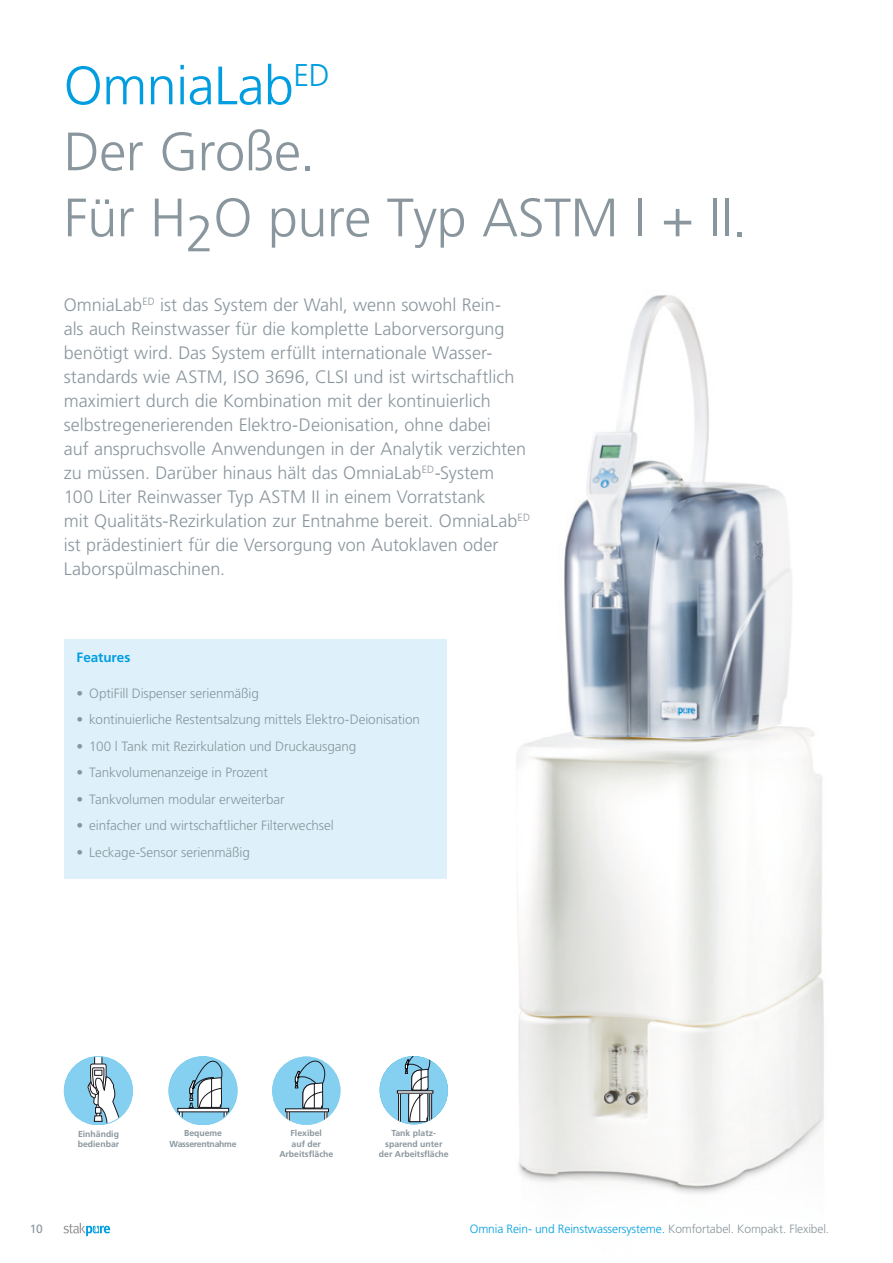
<style>
.page{position:relative;width:893px;height:1263px;background:#fff}
.page>*{position:absolute;margin:0;border:0;box-sizing:border-box;transform-origin:0 0}
.t1{font:300 54px/66px "Frutiger LT Pro";letter-spacing:-.01em;color:#8a969d}
.t2{font:300 18px/24px "Frutiger LT Pro";color:#8a969d}
.t3{font:300 13.5px "Frutiger LT Pro";letter-spacing:-.01em;color:#8a969d}
.t4{font:700 13.5px "Frutiger LT Pro";color:#009ee0}
.t5{font:300 12px "Frutiger LT Pro";letter-spacing:-.01em;color:#009ee0}
.t6{font:12px "Frutiger LT Pro";color:#8a969d}
.t7{font:700 8.7px/10.4px "Frutiger LT Pro";color:#8a969d;text-align:center}
.t8{font:700 8.7px/10.4px "Frutiger LT Pro";letter-spacing:-.03em;color:#8a969d;text-align:center}
.s1{color:#009ee0}
.s2{color:#8a969d}
</style>
<div class="page">
<svg style="left:63px;top:1223px;width:47px;height:13px"></svg>
<img style="left:517px;top:295px;width:307px;height:899px">
<div style="left:64px;top:639px;width:382px;height:239px;background:#def1fb"></div>
<div style="left:272px;top:1056px;width:68px;height:69px;background:#85d0f0;border-radius:33px"></div>
<svg style="left:287px;top:1056px;width:42px;height:69px"></svg>
<div style="left:285px;top:1108px;width:44px;height:4px;border:1px solid #1a171c"></div>
<div style="left:380px;top:1056px;width:68px;height:68px;background:#85d0f0;border-radius:34px"></div>
<svg style="left:405px;top:1056px;width:28px;height:66px"></svg>
<div style="left:398px;top:1092px;width:3px;height:30px;border:1px solid #1a171c"></div>
<div style="left:430px;top:1092px;width:2px;height:30px;border:1px solid #1a171c"></div>
<div style="left:397px;top:1090px;width:36px;height:3px;border:1px solid #1a171c"></div>
<div style="left:64px;top:1056px;width:69px;height:69px;background:#85d0f0;border-radius:34px"></div>
<svg style="left:87px;top:1056px;width:38px;height:69px"></svg>
<div style="left:64px;top:1056px;width:69px;height:69px;border:1px solid #85d0f0;border-radius:50%"></div>
<div style="left:169px;top:1056px;width:68px;height:69px;background:#85d0f0;border-radius:34px"></div>
<svg style="left:179px;top:1112px;width:3px;height:6px"></svg>
<svg style="left:188px;top:1056px;width:39px;height:69px"></svg>
<div style="left:178px;top:1108px;width:51px;height:4px;border:1px solid #1a171c"></div>
<div style="left:168px;top:1056px;width:69px;height:69px;border:1px solid #85d0f0;border-radius:50%"></div>
<h1 class="t1" style="left:64px;top:53px;width:685px"><span class="s1">OmniaLab</span><sup>ED<br></sup>Der Große.<br>Für H<sub>2</sub>O pure Typ ASTM I + II.</h1>
<p class="t2" style="left:64px;top:293px;width:468px">OmniaLab<sup>ED</sup> ist das System der Wahl, wenn sowohl Rein-<br>als auch Reinstwasser für die komplette Laborversorgung benötigt wird. Das System erfüllt internationale Wasser&shy;standards wie ASTM, ISO 3696, CLSI und ist wirtschaftlich maximiert durch die Kombination mit der kontinuierlich selbstregenerierenden Elektro-Deionisation, ohne dabei<br>auf anspruchsvolle Anwendungen in der Analytik verzichten zu müssen. Darüber hinaus hält das OmniaLab<sup>ED</sup>-System<br>100 Liter Reinwasser Typ ASTM II in einem Vorratstank<br>mit Qualitäts-Rezirkulation zur Entnahme bereit. OmniaLab<sup>ED </sup>ist prädestiniert für die Versorgung von Autoklaven oder Laborspülmaschinen.</p>
<p class="t4" style="left:77px;top:649px;width:55px">Features</p>
<p class="t3" style="left:77px;top:685px;width:184px">• OptiFill Dispenser serienmäßig</p>
<p class="t3" style="left:77px;top:712px;width:345px">• kontinuierliche Restentsalzung mittels Elektro-Deionisation</p>
<p class="t3" style="left:77px;top:738px;width:281px">• 100 l Tank mit Rezirkulation und Druckausgang</p>
<p class="t3" style="left:77px;top:765px;width:193px">• Tankvolumenanzeige in Prozent</p>
<p class="t3" style="left:77px;top:791px;width:210px">• Tankvolumen modular erweiterbar</p>
<p class="t3" style="left:77px;top:818px;width:259px">• einfacher und wirtschaftlicher Filterwechsel</p>
<p class="t3" style="left:77px;top:844px;width:175px">• Leckage-Sensor serienmäßig</p>
<p class="t6" style="left:30px;top:1222px;width:15px">10</p>
<p class="t7" style="left:78px;top:1129px;width:43px;text-align:left">Einhändig bedienbar</p>
<p class="t8" style="left:170px;top:1128px;width:68px">Bequeme<br>Wasserentnahme</p>
<p class="t7" style="left:279px;top:1128px;width:55px">Flexibel<br>auf der<br>Arbeitsfläche</p>
<p class="t7" style="left:379px;top:1128px;width:71px">Tank platz&shy;sparend unter der Arbeitsfläche</p>
<p class="t5" style="left:470px;top:1222px;width:361px">Omnia Rein- und Reinstwassersysteme. <span class="s2">Komfortabel. Kompakt. Flexibel.</span></p>
</div>
